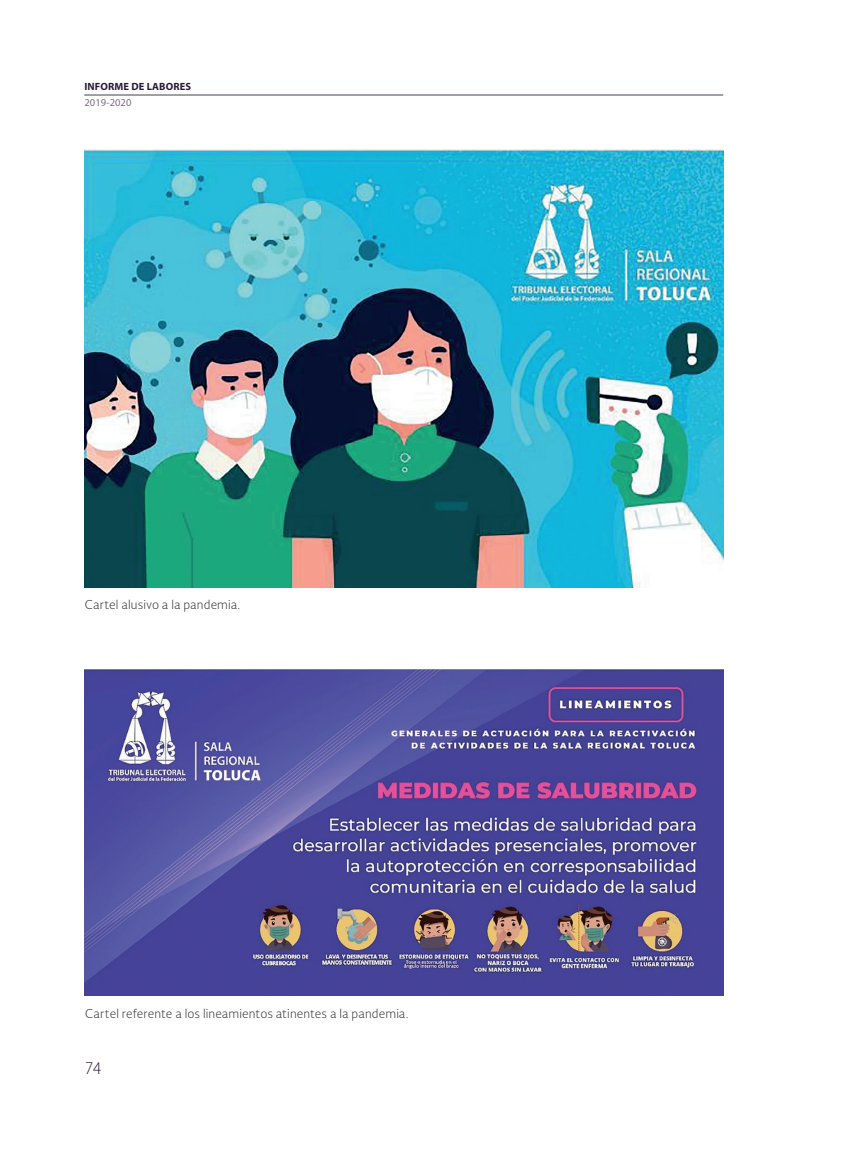
<style>
.page{position:relative;width:851px;height:1149px;background:#fff}
.page>*{position:absolute;margin:0;border:0;box-sizing:border-box;transform-origin:0 0}
.t1{font:300 semi-condensed 18px "Myriad Pro";color:#2a1d39}
.Pie_foto{font:300 12px "Soberana Sans";letter-spacing:.01em;color:#3e3e3f}
.t2{font:700 10.5px "Myriad Pro";letter-spacing:.01em;color:#2a1d39}
.t3{font:10.5px "Myriad Pro";letter-spacing:.01em;color:#7b6f7e}
</style>
<div class="page">
<hr style="left:84px;top:95px;width:639px;height:1px;background:#473c51">
<img style="left:85px;top:150px;width:638px;height:437px">
<img style="left:85px;top:669px;width:638px;height:326px">
<p class="t2" style="left:84px;top:79px;width:108px">INFORME DE LABORES</p>
<p class="t3" style="left:84px;top:96px;width:49px">2019-2020</p>
<p class="Pie_foto" style="left:85px;top:596px;width:157px">Cartel alusivo a la pandemia.</p>
<p class="Pie_foto" style="left:85px;top:1004px;width:325px">Cartel referente a los lineamientos atinentes a la pandemia.</p>
<h1 class="t1" style="left:85px;top:1056px;width:18px">74</h1>
</div>
